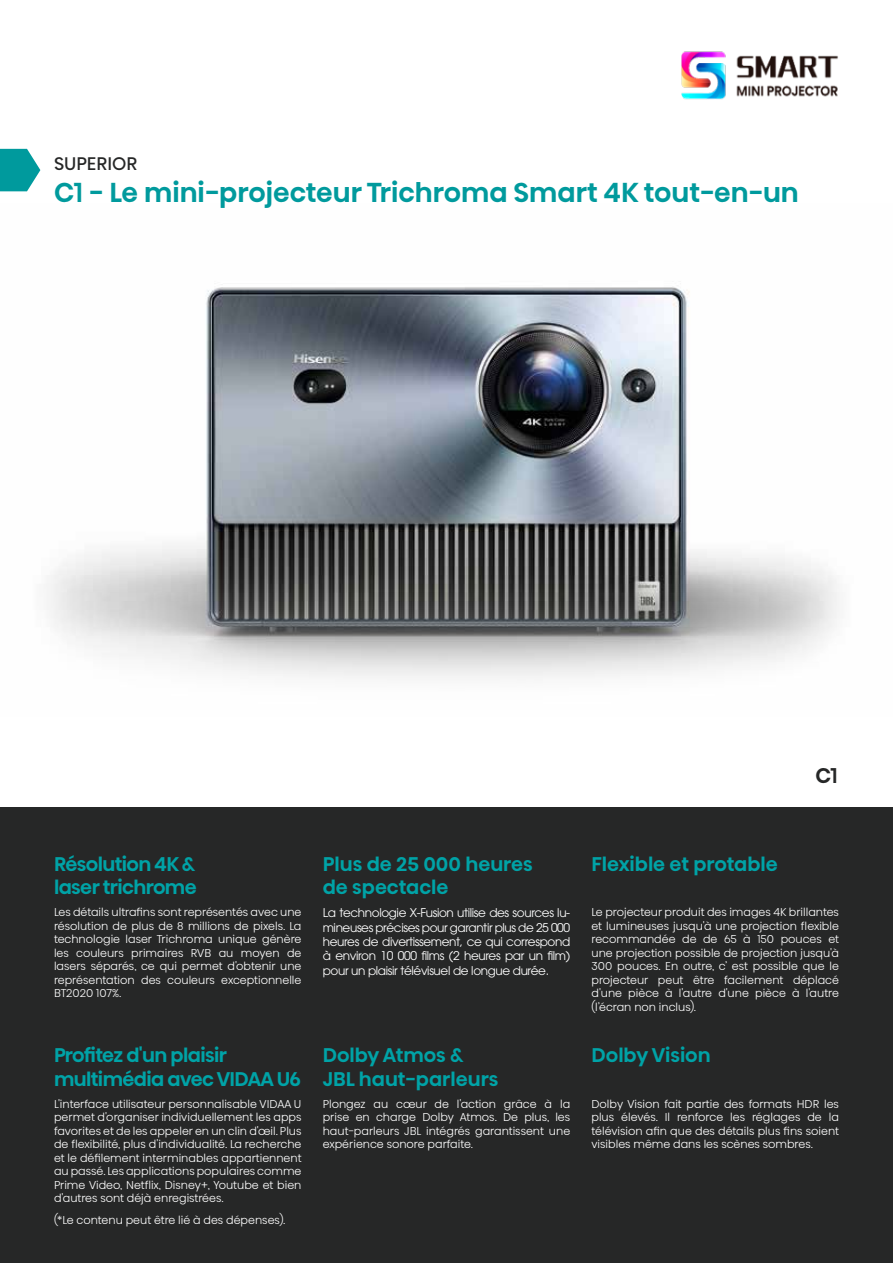
<style>
.page{position:relative;width:893px;height:1263px;background:#fff}
.page>*{position:absolute;margin:0;border:0;box-sizing:border-box;transform-origin:0 0}
.t1{font:500 27px "Hisense Alfabet";color:#009a9d}
.t2{font:500 21px "Hisense Alfabet";color:#262727}
.t3{font:500 19.5px/23.4px "Hisense Alfabet";letter-spacing:-.01em;color:#00a3a7}
.t4{font:500 19.5px/23.4px "Hisense Alfabet";letter-spacing:-.03em;color:#00a3a7}
.t5{font:18px "Hisense Alfabet";color:#262727}
.t6{font:12px/14.4px "ITC Avant Garde Pro";letter-spacing:-.03em;color:#fff;text-align:justify}
.t7{font:300 11.25px/13.5px "Hisense Alfabet";color:#fff;text-align:justify}
</style>
<div class="page">
<div style="left:0;top:808px;width:893px;height:455px;background:#262727"></div>
<img style="left:46px;top:287px;width:793px;height:391px">
<svg style="left:0;top:149px;width:40px;height:42px;background:#27a9ac"></svg>
<img style="left:681px;top:51px;width:157px;height:49px">
<h3 class="t5" style="left:54px;top:148px;width:85px">SUPERIOR</h3>
<h1 class="t1" style="left:54px;top:173px;width:746px">C1 - Le mini-projecteur Trichroma Smart 4K tout-en-un</h1>
<h2 class="t2" style="left:815px;top:760px;width:24px">C1</h2>
<h3 class="t4" style="left:54px;top:851px;width:144px">Résolution 4K &amp; laser trichrome</h3>
<p class="t7" style="left:54px;top:904px;width:249px">Les détails ultrafins sont représentés avec une résolution de plus de 8 millions de pixels. La technologie laser Trichroma unique génère les couleurs primaires RVB au moyen de lasers séparés, ce qui permet d'obtenir une représentation des couleurs exceptionnelle BT2020 107%.</p>
<h3 class="t4" style="left:54px;top:1043px;width:248px">Profitez d'un plaisir multimédia avec VIDAA U6</h3>
<p class="t7" style="left:54px;top:1095px;width:249px">L'interface utilisateur personnalisable VIDAA U permet d'organiser individuellement les apps favorites et de les appeler en un clin d'œil. Plus de flexibilité, plus d'individualité. La recherche et le défilement interminables appartiennent au passé. Les applications populaires comme Prime Video, Netflix, Disney+, Youtube et bien d'autres sont déjà enregistrées.</p>
<p class="t7" style="left:54px;top:1212px;width:233px">(*Le contenu peut être lié à des dépenses).</p>
<h3 class="t3" style="left:323px;top:851px;width:211px">Plus de 25 000 heures de spectacle</h3>
<p class="t6" style="left:323px;top:905px;width:249px">La technologie X-Fusion utilise des sources lu&shy;mineuses précises pour garantir plus de 25 000 heures de divertissement, ce qui correspond à environ 10 000 films (2 heures par un film) pour un plaisir télévisuel de longue durée.</p>
<h3 class="t3" style="left:323px;top:1043px;width:177px">Dolby Atmos &amp;<br>JBL haut-parleurs</h3>
<p class="t7" style="left:323px;top:1095px;width:249px">Plongez au cœur de l'action grâce à la prise en charge Dolby Atmos. De plus, les haut-parleurs JBL intégrés garantissent une expérience sonore parfaite.</p>
<h3 class="t3" style="left:591px;top:851px;width:188px">Flexible et protable</h3>
<p class="t7" style="left:591px;top:904px;width:249px">Le projecteur produit des images 4K brillantes et lumineuses jusqu'à une projection flexible recommandée de de 65 à 150 pouces et une projection possible de projection jusqu'à 300 pouces. En outre, c’ est possible que le projecteur peut être facilement déplacé d'une pièce à l'autre d'une pièce à l'autre (l’écran non inclus).</p>
<h3 class="t3" style="left:591px;top:1043px;width:121px">Dolby Vision</h3>
<p class="t7" style="left:591px;top:1095px;width:249px">Dolby Vision fait partie des formats HDR les plus élevés. Il renforce les réglages de la télévision afin que des détails plus fins soient visibles même dans les scènes sombres.</p>
</div>
